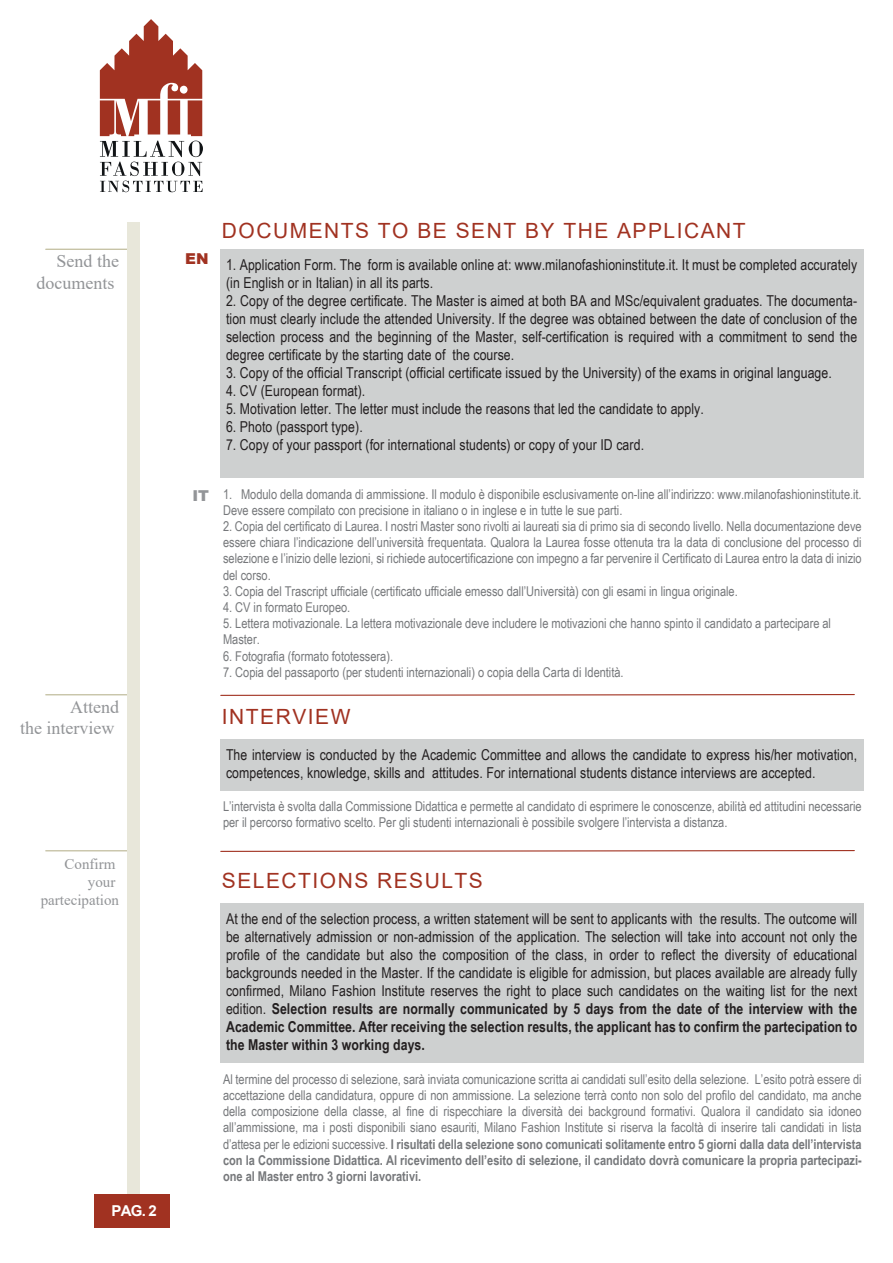
<style>
.page{position:relative;width:893px;height:1263px;background:#fff}
.page>*{position:absolute;margin:0;border:0;box-sizing:border-box;transform-origin:0 0}
.t1{font:21px "Arial";letter-spacing:.07em;color:#a13221}
.t2{font:18px/21.6px "Times New Roman";color:#929497;text-align:right}
.t3{font:15px/18px "Arial Narrow";letter-spacing:.005em;color:#231f20}
.t4{font:15px/18px "Times New Roman";color:#929497;text-align:right}
.t5{font:700 15px "Arial";color:#fff}
.t6{font:900 15px "Arial";color:#a13221}
.t7{font:900 15px "Arial";color:#939598}
.t8{font:13.5px/16.2px "Arial Narrow";color:#76787b}
.s1{font-weight:700}
</style>
<div class="page">
<svg style="left:100px;top:19px;width:103px;height:173px"></svg>
<div style="left:221px;top:249px;width:643px;height:229px;background:#ced0d0"></div>
<svg style="left:220px;top:694px;width:635px;height:2px"></svg>
<div style="left:221px;top:740px;width:643px;height:51px;background:#ced0d0"></div>
<svg style="left:220px;top:850px;width:635px;height:2px"></svg>
<div style="left:221px;top:903px;width:643px;height:159px;background:#ced0d0"></div>
<hr style="left:46px;top:249px;width:81px;height:1px;background:#bab592">
<hr style="left:46px;top:694px;width:81px;height:1px;background:#bab592">
<hr style="left:46px;top:850px;width:81px;height:1px;background:#bab592">
<div style="left:127px;top:222px;width:13px;height:972px;background:#e8e7da"></div>
<div style="left:95px;top:1194px;width:75px;height:34px;background:#a13221"></div>
<h2 class="t2" style="left:37px;top:250px;width:84px">Send the documents</h2>
<h2 class="t2" style="left:20px;top:695px;width:100px">Attend<br>the interview</h2>
<p class="t4" style="left:41px;top:854px;width:80px">Confirm your partecipation</p>
<p class="t5" style="left:111px;top:1200px;width:47px">PAG. 2</p>
<p class="t6" style="left:185px;top:248px;width:25px">EN</p>
<p class="t7" style="left:192px;top:485px;width:18px">IT</p>
<h1 class="t1" style="left:222px;top:216px;width:525px">DOCUMENTS TO BE SENT BY THE APPLICANT</h1>
<p class="t3" style="left:226px;top:255px;width:633px">1. Application Form. The form is available online at: www.milanofashioninstitute.it. It must be completed accurately (in English or in Italian) in all its parts.</p>
<p class="t3" style="left:226px;top:291px;width:633px;text-align:justify">2. Copy of the degree certificate. The Master is aimed at both BA and MSc/equivalent graduates. The documenta&shy;tion must clearly include the attended University. If the degree was obtained between the date of conclusion of the selection process and the beginning of the Master, self-certification is required with a commitment to send the degree certificate by the starting date of the course.</p>
<p class="t3" style="left:226px;top:363px;width:607px">3. Copy of the official Transcript (official certificate issued by the University) of the exams in original language.</p>
<p class="t3" style="left:226px;top:381px;width:141px">4. CV (European format).</p>
<p class="t3" style="left:226px;top:399px;width:479px">5. Motivation letter. The letter must include the reasons that led the candidate to apply.</p>
<p class="t3" style="left:226px;top:417px;width:138px">6. Photo (passport type).</p>
<p class="t3" style="left:226px;top:435px;width:420px">7. Copy of your passport (for international students) or copy of your ID card.</p>
<p class="t8" style="left:223px;top:485px;width:640px">1. Modulo della domanda di ammissione. Il modulo è disponibile esclusivamente on-line all’indirizzo: www.milanofashioninstitute.it.<br>Deve essere compilato con precisione in italiano o in inglese e in tutte le sue parti.</p>
<p class="t8" style="left:223px;top:518px;width:640px;text-align:justify">2. Copia del certificato di Laurea. I nostri Master sono rivolti ai laureati sia di primo sia di secondo livello. Nella documentazione deve essere chiara l’indicazione dell’università frequentata. Qualora la Laurea fosse ottenuta tra la data di conclusione del processo di selezione e l’inizio delle lezioni, si richiede autocertificazione con impegno a far pervenire il Certificato di Laurea entro la data di inizio del corso.</p>
<p class="t8" style="left:223px;top:582px;width:516px">3. Copia del Trascript ufficiale (certificato ufficiale emesso dall’Università) con gli esami in lingua originale.</p>
<p class="t8" style="left:223px;top:599px;width:129px">4. CV in formato Europeo.</p>
<p class="t8" style="left:223px;top:615px;width:610px">5. Lettera motivazionale. La lettera motivazionale deve includere le motivazioni che hanno spinto il candidato a partecipare al<br>Master.</p>
<p class="t8" style="left:223px;top:647px;width:172px">6. Fotografia (formato fototessera).</p>
<p class="t8" style="left:223px;top:663px;width:402px">7. Copia del passaporto (per studenti internazionali) o copia della Carta di Identità.</p>
<h1 class="t1" style="left:222px;top:702px;width:130px">INTERVIEW</h1>
<p class="t3" style="left:226px;top:745px;width:633px">The interview is conducted by the Academic Committee and allows the candidate to express his/her motivation, competences, knowledge, skills and attitudes. For international students distance interviews are accepted.</p>
<p class="t8" style="left:223px;top:797px;width:640px">L’intervista è svolta dalla Commissione Didattica e permette al candidato di esprimere le conoscenze, abilità ed attitudini necessarie per il percorso formativo scelto. Per gli studenti internazionali è possibile svolgere l’intervista a distanza.</p>
<h1 class="t1" style="left:222px;top:866px;width:262px">SELECTIONS RESULTS</h1>
<p class="t3" style="left:226px;top:909px;width:633px;text-align:justify">At the end of the selection process, a written statement will be sent to applicants with the results. The outcome will be alternatively admission or non-admission of the application. The selection will take into account not only the profile of the candidate but also the composition of the class, in order to reflect the diversity of educational backgrounds needed in the Master. If the candidate is eligible for admission, but places available are already fully confirmed, Milano Fashion Institute reserves the right to place such candidates on the waiting list for the next edition. <span class="s1">Selection results are normally communicated by 5 days from the date of the interview with the Academic Committee. After receiving the selection results, the applicant has to confirm the partecipation to the Master within 3 working days.</span></p>
<p class="t8" style="left:223px;top:1070px;width:640px;text-align:justify">Al termine del processo di selezione, sarà inviata comunicazione scritta ai candidati sull’esito della selezione. L’esito potrà essere di accettazione della candidatura, oppure di non ammissione. La selezione terrà conto non solo del profilo del candidato, ma anche della composizione della classe, al fine di rispecchiare la diversità dei background formativi. Qualora il candidato sia idoneo all’ammissione, ma i posti disponibili siano esauriti, Milano Fashion Institute si riserva la facoltà di inserire tali candidati in lista d’attesa per le edizioni successive. <span class="s1">I risultati della selezione sono comunicati solitamente entro 5 giorni dalla data dell’intervista con la Commissione Didattica. Al ricevimento dell’esito di selezione, il candidato dovrà comunicare la propria partecipazi&shy;one al Master entro 3 giorni lavorativi.</span></p>
</div>
